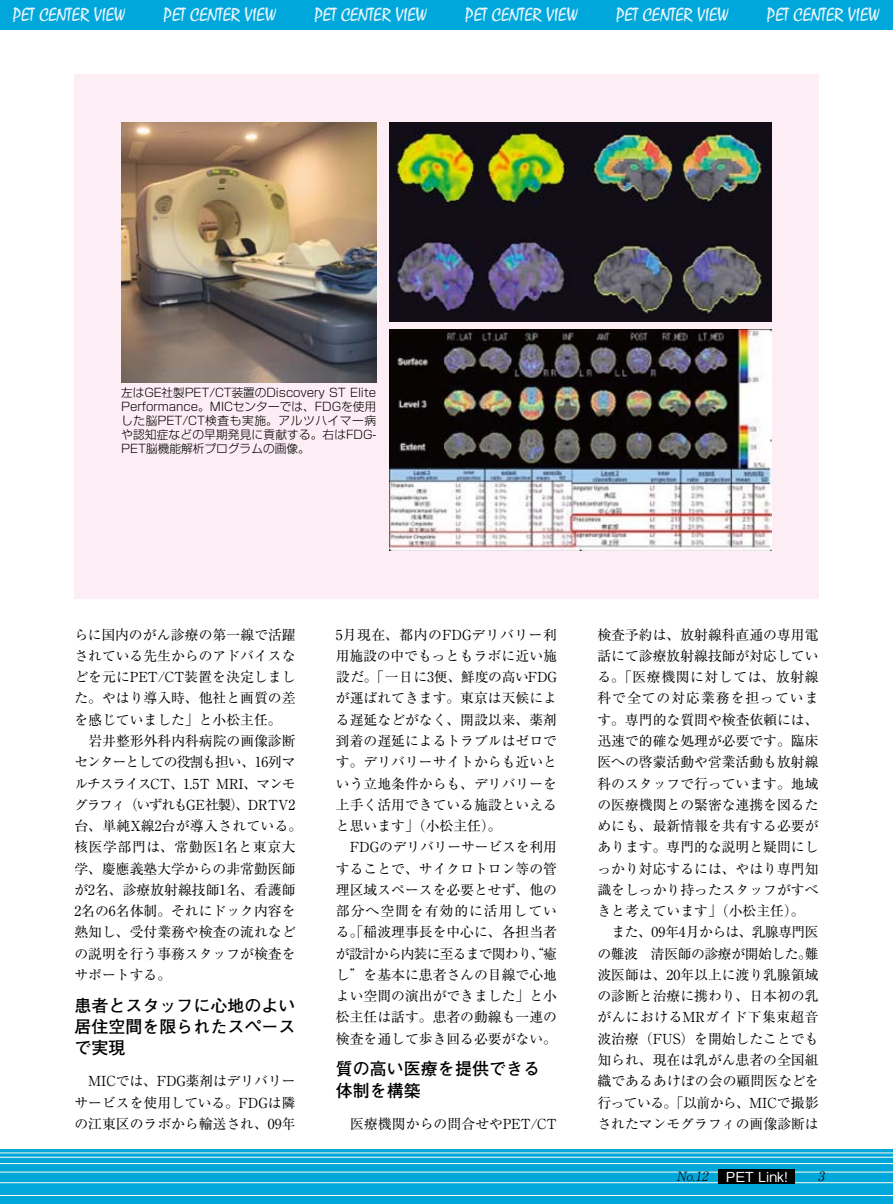
<style>
.page{position:relative;width:893px;height:1204px;background:#fff}
.page>*{position:absolute;margin:0;border:0;box-sizing:border-box;transform-origin:0 0}
.t1{font:19.2px "Mistral";color:#eaf6fd}
.t2{font:700 16.95px/21.3px "Futo Go B101 Pro";color:#000;text-align:justify}
.t3{font:13.8px/21.3px "Ryumin Pro";color:#000}
.t4{font:500 13.8px "Gothic BBB Pro";letter-spacing:-.47em;color:#fff}
.t5{font:italic 300 12.75px "Ryumin Pro";color:#000}
.t6{font:300 11.7px/13.8px "Shin Go Pro";letter-spacing:.015em;color:#000;text-align:justify}
.s1{font-size:13.65px}
.s2{font-family:"Ryumin Pro";font-weight:300;font-style:italic;font-size:12.75px;color:#000}
</style>
<div class="page">
<div style="left:0;top:0;width:893px;height:30px;background:#00a7db"></div>
<div style="left:0;top:1149px;width:893px;height:54px;background:#00a7db"></div>
<hr style="left:0;top:1152px;width:893px;height:1px;background:#fffeee">
<hr style="left:0;top:1156px;width:893px;height:1px;background:#fffeee">
<hr style="left:0;top:1163px;width:893px;height:1px;background:#fffeee">
<hr style="left:0;top:1171px;width:893px;height:1px;background:#fffeee">
<hr style="left:0;top:1182px;width:893px;height:1px;background:#fffeee">
<hr style="left:0;top:1194px;width:893px;height:1px;background:#fffeee">
<div style="left:74px;top:74px;width:745px;height:524px;background:#fdeef5"></div>
<div style="left:719px;top:1169px;width:76px;height:15px;background:#000"></div>
<img style="left:121px;top:122px;width:255px;height:260px">
<img style="left:389px;top:122px;width:383px;height:200px">
<img style="left:389px;top:330px;width:383px;height:221px">
<h1 class="t1" style="left:13px;top:4px;width:114px">PET CENTER VIEW</h1>
<h1 class="t1" style="left:164px;top:4px;width:114px">PET CENTER VIEW</h1>
<h1 class="t1" style="left:314px;top:4px;width:114px">PET CENTER VIEW</h1>
<h1 class="t1" style="left:465px;top:4px;width:114px">PET CENTER VIEW</h1>
<h1 class="t1" style="left:616px;top:4px;width:114px">PET CENTER VIEW</h1>
<h1 class="t1" style="left:767px;top:4px;width:114px">PET CENTER VIEW</h1>
<p class="t6" style="left:121px;top:384px;width:257px">左はGE社製PET/CT装置のDiscovery ST Elite Performance。MICセンターでは、FDGを使用した脳PET/CT検査も実施。アルツハイマー病や認知症などの早期発見に貢献する。右はFDG-PET脳機能解析プログラムの画像。</p>
<p class="t3" style="left:74px;top:623px;width:229px">らに国内のがん診療の第一線で活躍されている先生からのアドバイスなどを元にPET/CT装置を決定しました。やはり導入時、他社と画質の差を感じていました」と小松主任。<br>　岩井整形外科内科病院の画像診断センターとしての役割も担い、16列マルチスライスCT、1.5T MRI、マンモグラフィ（いずれもGE社製）、DRTV2台、単純X線2台が導入されている。核医学部門は、常勤医1名と東京大学、慶應義塾大学からの非常勤医師が2名、診療放射線技師1名、看護師<br>2名の6名体制。それにドック内容を熟知し、受付業務や検査の流れなどの説明を行う事務スタッフが検査をサポートする。</p>
<p class="t2" style="left:74px;top:992px;width:223px">患者とスタッフに心地のよい居住空間を限られたスペースで実現</p>
<p class="t3" style="left:74px;top:1069px;width:223px;text-align:justify">　MICでは、FDG薬剤はデリバリーサービスを使用している。FDGは隣の江東区のラボから輸送され、09年</p>
<p class="t3" style="left:336px;top:623px;width:223px">5月現在、都内のFDGデリバリー利用施設の中でもっともラボに近い施設だ。「一日に3便、鮮度の高いFDGが運ばれてきます。東京は天候による遅延などがなく、開設以来、薬剤到着の遅延によるトラブルはゼロです。デリバリーサイトからも近いという立地条件からも、デリバリーを上手く活用できている施設といえると思います」（小松主任）。<br>　FDGのデリバリーサービスを利用することで、サイクロトロン等の管理区域スペースを必要とせず、他の部分へ空間を有効的に活用している。「稲波理事長を中心に、各担当者が設計から内装に至るまで関わり、“癒し”を基本に患者さんの目線で心地よい空間の演出ができました」と小松主任は話す。患者の動線も一連の検査を通して歩き回る必要がない。</p>
<p class="t2" style="left:336px;top:1056px;width:206px">質の高い医療を提供できる体制を構築</p>
<p class="t3" style="left:336px;top:1112px;width:223px">　医療機関からの問合せやPET/CT</p>
<p class="t3" style="left:597px;top:623px;width:223px">検査予約は、放射線科直通の専用電話にて診療放射線技師が対応している。「医療機関に対しては、放射線科で全ての対応業務を担っています。専門的な質問や検査依頼には、迅速で的確な処理が必要です。臨床医への啓蒙活動や営業活動も放射線科のスタッフで行っています。地域の医療機関との緊密な連携を図るためにも、最新情報を共有する必要があります。専門的な説明と疑問にしっかり対応するには、やはり専門知識をしっかり持ったスタッフがすべきと考えています」（小松主任）。　また、09年4月からは、乳腺専門医の難波　清医師の診療が開始した。難波医師は、20年以上に渡り乳腺領域の診断と治療に携わり、日本初の乳がんにおけるMRガイド下集束超音波治療（FUS）を開始したことでも知られ、現在は乳がん患者の全国組織であるあけぼの会の顧問医などを行っている。「以前から、MICで撮影されたマンモグラフィの画像<span class="s1">診断は</span></p>
<p class="t4" style="left:676px;top:1165px;width:118px"><span class="s2">No．12</span> ＰＥＴ Ｌｉｎｋ！</p>
<p class="t5" style="left:818px;top:1166px;width:11px">3</p>
</div>
